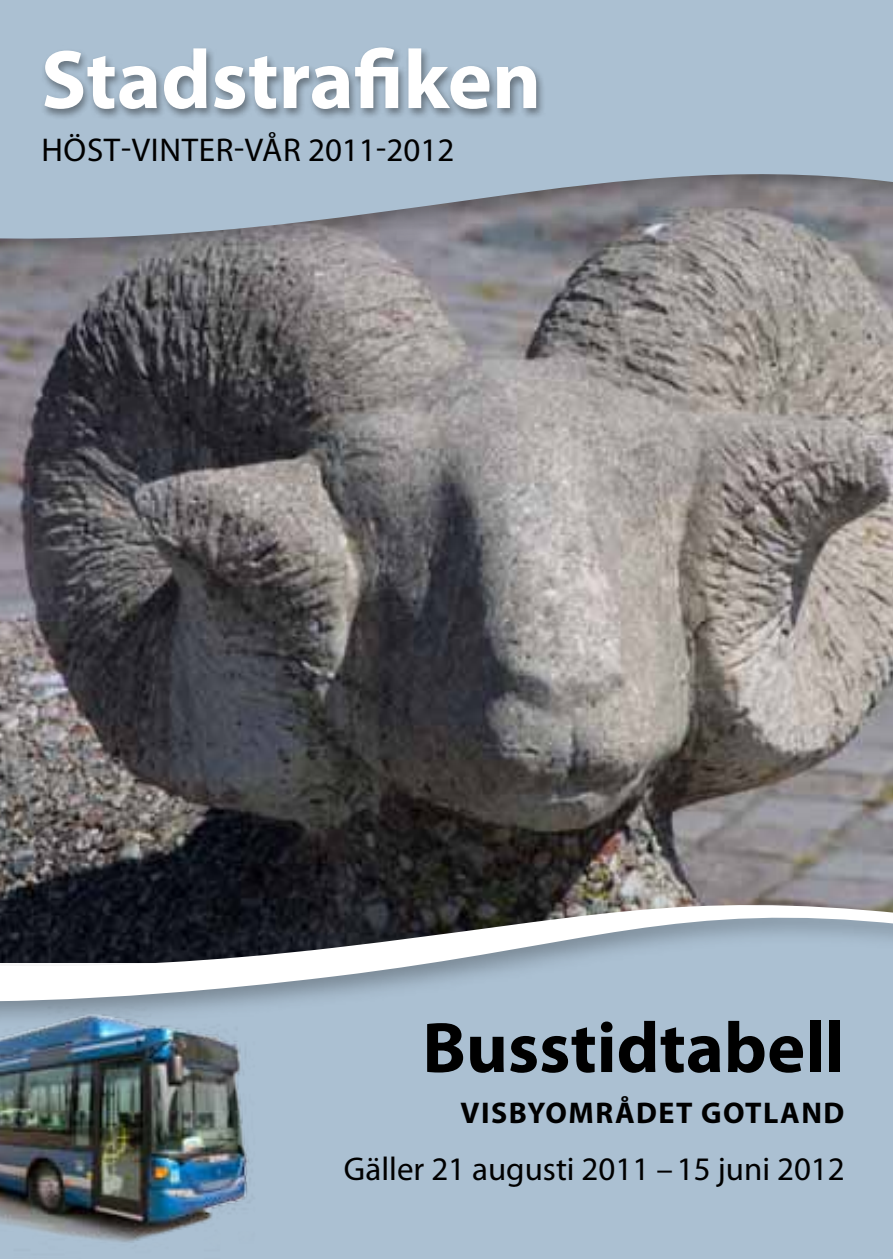
<style>
.page{position:relative;width:893px;height:1259px;background:#fff}
.page>*{position:absolute;margin:0;border:0;box-sizing:border-box;transform-origin:0 0}
.t1{font:700 84px "Myriad Pro";color:#fff}
.t2{font:700 72px "Myriad Pro";color:#000}
.t3{font:33px "Myriad Pro";color:#000}
.t4{font:33px "Myriad Pro";letter-spacing:.02em;color:#000}
.t5{font:700 30px "Myriad Pro";letter-spacing:.05em;color:#000}
</style>
<div class="page">
<img style="left:0;top:273px;width:893px;height:615px">
<div style="left:0;top:0;width:893px;height:273px;background:#000;opacity:.4"></div>
<svg style="left:0;top:0;width:893px;height:248px;background:#a2b2c1"></svg>
<div style="left:40px;top:46px;width:505px;height:74px;background:#000;opacity:.4"></div>
<div style="left:266px;top:1038px;width:627px;height:221px;background:#abc0d2"></div>
<img style="left:0;top:888px;width:893px;height:150px">
<svg style="left:0;top:890px;width:893px;height:117px"></svg>
<img style="left:0;top:972px;width:266px;height:287px">
<h1 class="t1" style="left:41px;top:25px;width:502px">Stadstrafiken</h1>
<p class="t4" style="left:41px;top:130px;width:414px">Höst-VINTER-VÅR 2011-2012</p>
<h2 class="t2" style="left:422px;top:1000px;width:424px">Busstidtabell</h2>
<p class="t5" style="left:460px;top:1093px;width:383px">VISBYOMRÅDET Gotland</p>
<p class="t3" style="left:344px;top:1148px;width:502px">Gäller 21 augusti 2011 –15 juni 2012</p>
</div>
